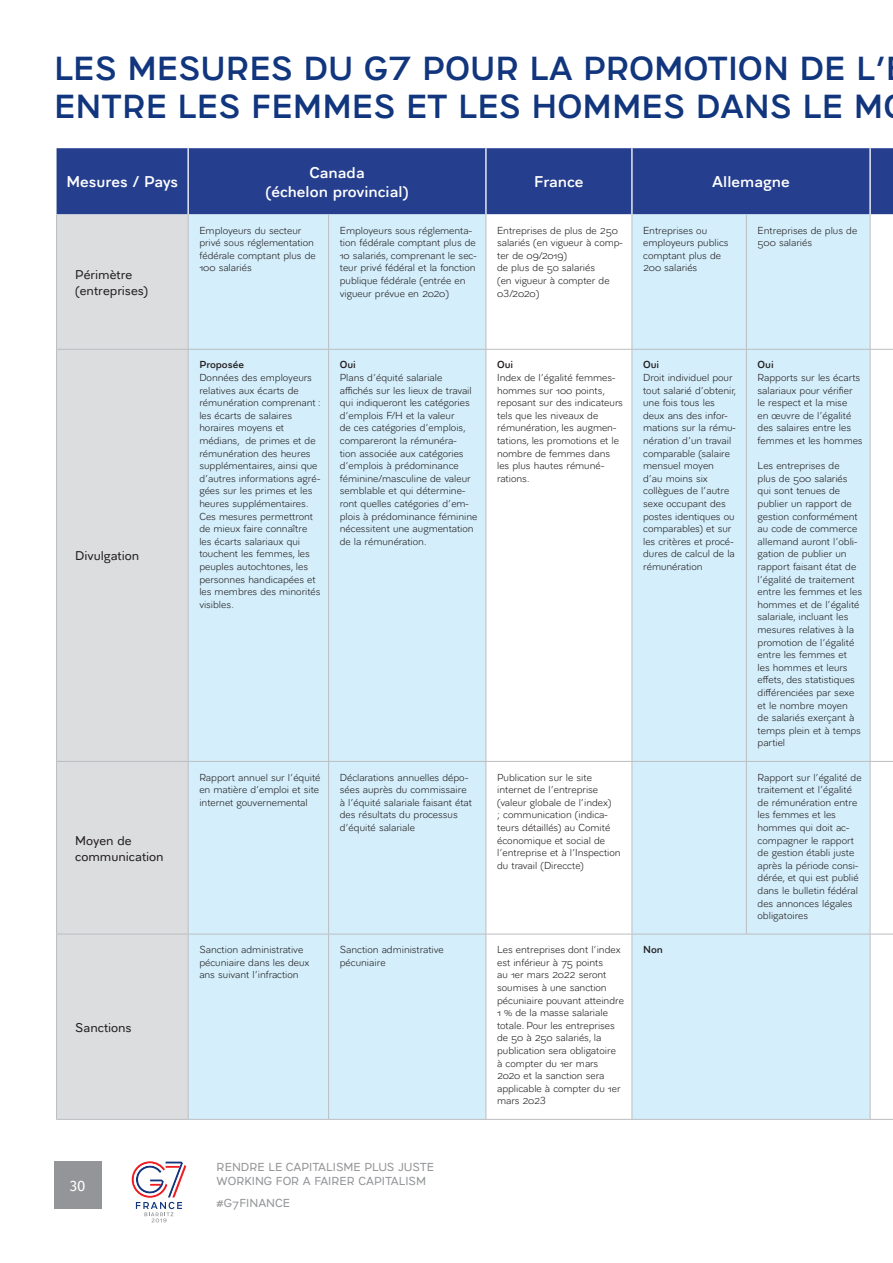
<style>
.page{position:relative;width:893px;height:1263px;background:#fff}
.page>*{position:absolute;margin:0;border:0;box-sizing:border-box;transform-origin:0 0}
.t1{font:700 34.5px/37.5px "Aiglon Aaa";color:#11367e}
.t2{font:700 16.05px "Aiglon Aaa";color:#fff}
.t3{font:15px "Fira Sans";color:#fff}
.t4{font:13.2px "Aiglon Aaa";color:#231f20}
.t5{font:12px/14.4px "Aiglon Aaa";color:#939598}
.t6{font:300 10.5px/12.6px "Aiglon Aaa";color:#231f20}
.t7{font:700 10.5px "Aiglon Aaa";color:#231f20}
</style>
<div class="page">
<svg style="left:132px;top:1161px;width:54px;height:61px"></svg>
<div style="left:57px;top:148px;width:836px;height:66px;background:#253f8e"></div>
<div style="left:57px;top:214px;width:131px;height:905px;background:#dcdddf"></div>
<div style="left:189px;top:214px;width:297px;height:905px;background:#d4effb"></div>
<svg style="left:487px;top:214px;width:406px;height:905px;fill:#d4effb"></svg>
<hr style="left:187px;top:148px;width:2px;height:66px;background:#fff">
<hr style="left:485px;top:148px;width:2px;height:66px;background:#fff">
<hr style="left:631px;top:148px;width:2px;height:66px;background:#fff">
<hr style="left:869px;top:148px;width:2px;height:66px;background:#fff">
<hr style="left:56px;top:214px;width:1px;height:135px;background:#bcbdc0">
<hr style="left:188px;top:214px;width:1px;height:135px;background:#bcbdc0">
<hr style="left:328px;top:214px;width:1px;height:135px;background:#bcbdc0">
<hr style="left:486px;top:214px;width:1px;height:135px;background:#bcbdc0">
<hr style="left:632px;top:214px;width:1px;height:135px;background:#bcbdc0">
<hr style="left:746px;top:214px;width:1px;height:135px;background:#bcbdc0">
<hr style="left:870px;top:214px;width:1px;height:135px;background:#bcbdc0">
<hr style="left:56px;top:349px;width:132px;height:1px;background:#bcbdc0">
<hr style="left:56px;top:350px;width:1px;height:411px;background:#bcbdc0">
<hr style="left:188px;top:349px;width:141px;height:1px;background:#bcbdc0">
<hr style="left:188px;top:350px;width:1px;height:411px;background:#bcbdc0">
<hr style="left:329px;top:349px;width:157px;height:1px;background:#bcbdc0">
<hr style="left:328px;top:350px;width:1px;height:411px;background:#bcbdc0">
<hr style="left:486px;top:349px;width:146px;height:1px;background:#bcbdc0">
<hr style="left:486px;top:350px;width:1px;height:411px;background:#bcbdc0">
<hr style="left:632px;top:349px;width:114px;height:1px;background:#bcbdc0">
<hr style="left:632px;top:350px;width:1px;height:411px;background:#bcbdc0">
<hr style="left:746px;top:349px;width:124px;height:1px;background:#bcbdc0">
<hr style="left:746px;top:350px;width:1px;height:411px;background:#bcbdc0">
<svg style="left:870px;top:349px;width:23px;height:1px"></svg>
<hr style="left:870px;top:350px;width:1px;height:411px;background:#bcbdc0">
<hr style="left:56px;top:761px;width:132px;height:1px;background:#bcbdc0">
<hr style="left:56px;top:762px;width:1px;height:172px;background:#bcbdc0">
<hr style="left:188px;top:761px;width:141px;height:1px;background:#bcbdc0">
<hr style="left:188px;top:762px;width:1px;height:172px;background:#bcbdc0">
<hr style="left:329px;top:761px;width:157px;height:1px;background:#bcbdc0">
<hr style="left:328px;top:762px;width:1px;height:172px;background:#bcbdc0">
<hr style="left:486px;top:761px;width:146px;height:1px;background:#bcbdc0">
<hr style="left:486px;top:762px;width:1px;height:172px;background:#bcbdc0">
<hr style="left:632px;top:761px;width:114px;height:1px;background:#bcbdc0">
<hr style="left:632px;top:762px;width:1px;height:172px;background:#bcbdc0">
<hr style="left:746px;top:761px;width:124px;height:1px;background:#bcbdc0">
<hr style="left:746px;top:762px;width:1px;height:172px;background:#bcbdc0">
<svg style="left:870px;top:761px;width:23px;height:1px"></svg>
<hr style="left:870px;top:762px;width:1px;height:172px;background:#bcbdc0">
<hr style="left:56px;top:934px;width:132px;height:1px;background:#bcbdc0">
<hr style="left:56px;top:934px;width:1px;height:185px;background:#bcbdc0">
<hr style="left:188px;top:934px;width:141px;height:1px;background:#bcbdc0">
<hr style="left:188px;top:934px;width:1px;height:185px;background:#bcbdc0">
<hr style="left:329px;top:934px;width:157px;height:1px;background:#bcbdc0">
<hr style="left:328px;top:934px;width:1px;height:185px;background:#bcbdc0">
<hr style="left:486px;top:934px;width:146px;height:1px;background:#bcbdc0">
<hr style="left:486px;top:934px;width:1px;height:185px;background:#bcbdc0">
<hr style="left:632px;top:934px;width:114px;height:1px;background:#bcbdc0">
<hr style="left:632px;top:934px;width:1px;height:185px;background:#bcbdc0">
<hr style="left:746px;top:934px;width:124px;height:1px;background:#bcbdc0">
<svg style="left:871px;top:934px;width:22px;height:1px"></svg>
<hr style="left:870px;top:934px;width:1px;height:185px;background:#bcbdc0">
<hr style="left:56px;top:1119px;width:132px;height:1px;background:#bcbdc0">
<hr style="left:188px;top:1119px;width:141px;height:1px;background:#bcbdc0">
<hr style="left:329px;top:1119px;width:157px;height:1px;background:#bcbdc0">
<hr style="left:486px;top:1119px;width:146px;height:1px;background:#bcbdc0">
<hr style="left:632px;top:1119px;width:114px;height:1px;background:#bcbdc0">
<hr style="left:746px;top:1119px;width:124px;height:1px;background:#bcbdc0">
<svg style="left:870px;top:1119px;width:23px;height:1px"></svg>
<div style="left:54px;top:1161px;width:47px;height:48px;background:#939598"></div>
<p class="t1" style="left:54px;top:47px;width:833px">LES MESURES DU G7 POUR LA PROMOTION DE L’<br>ENTRE LES FEMMES ET LES HOMMES DANS LE M</p>
<p class="t2" style="left:66px;top:170px;width:113px">Mesures / Pays</p>
<p class="t4" style="left:75px;top:265px;width:59px">Périmètre</p>
<p class="t4" style="left:75px;top:281px;width:74px">(entreprises)</p>
<p class="t2" style="left:309px;top:161px;width:57px">Canada</p>
<p class="t2" style="left:265px;top:180px;width:145px">(échelon provincial)</p>
<p class="t2" style="left:534px;top:170px;width:51px">France</p>
<p class="t2" style="left:712px;top:170px;width:79px">Allemagne</p>
<p class="t6" style="left:199px;top:223px;width:118px">Employeurs du secteur privé sous réglementation fédérale comptant plus de<br>100 salariés</p>
<p class="t6" style="left:340px;top:223px;width:138px">Employeurs sous réglementa&shy;tion fédérale comptant plus de<br>10 salariés, comprenant le sec&shy;teur privé fédéral et la fonction publique fédérale (entrée en vigueur prévue en 2020)</p>
<p class="t6" style="left:497px;top:223px;width:127px">Entreprises de plus de 250 salariés (en vigueur à comp&shy;ter de 09/2019)</p>
<p class="t6" style="left:497px;top:261px;width:114px">de plus de 50 salariés (en vigueur à compter de<br>03/2020)</p>
<p class="t6" style="left:643px;top:223px;width:87px">Entreprises ou employeurs publics comptant plus de<br>200 salariés</p>
<p class="t6" style="left:758px;top:223px;width:101px">Entreprises de plus de<br>500 salariés</p>
<p class="t4" style="left:75px;top:546px;width:66px">Divulgation</p>
<p class="t4" style="left:75px;top:831px;width:58px">Moyen de</p>
<p class="t4" style="left:75px;top:846px;width:90px">communication</p>
<p class="t4" style="left:75px;top:1018px;width:58px">Sanctions</p>
<h3 class="t3" style="left:70px;top:1174px;width:17px">30</h3>
<p class="t7" style="left:199px;top:357px;width:46px">Proposée</p>
<p class="t6" style="left:199px;top:370px;width:123px">Données des employeurs relatives aux écarts de rémunération comprenant :</p>
<p class="t6" style="left:199px;top:408px;width:122px">les écarts de salaires horaires moyens et médians, de primes et de rémunération des heures supplémentaires, ainsi que d’autres informations agré&shy;gées sur les primes et les heures supplémentaires.</p>
<p class="t6" style="left:199px;top:509px;width:123px">Ces mesures permettront de mieux faire connaître les écarts salariaux qui touchent les femmes, les peuples autochtones, les personnes handicapées et les membres des minorités visibles.</p>
<p class="t7" style="left:340px;top:357px;width:18px">Oui</p>
<p class="t6" style="left:340px;top:370px;width:139px">Plans d’équité salariale affichés sur les lieux de travail qui indiqueront les catégories d’emplois F/H et la valeur<br>de ces catégories d’emplois, compareront la rémunéra-<br>tion associée aux catégories d’emplois à prédominance féminine/masculine de valeur semblable et qui détermine&shy;ront quelles catégories d’em&shy;plois à prédominance féminine nécessitent une augmentation de la rémunération.</p>
<p class="t7" style="left:497px;top:357px;width:18px">Oui</p>
<p class="t6" style="left:497px;top:370px;width:127px">Index de l’égalité femmes&shy;hommes sur 100 points, reposant sur des indicateurs tels que les niveaux de rémunération, les augmen&shy;tations, les promotions et le nombre de femmes dans les plus hautes rémuné&shy;rations.</p>
<p class="t7" style="left:643px;top:357px;width:18px">Oui</p>
<p class="t6" style="left:643px;top:370px;width:95px">Droit individuel pour tout salarié d’obtenir, une fois tous les deux ans des infor&shy;mations sur la rému&shy;nération d’un travail comparable (salaire mensuel moyen<br>d’au moins six collègues de l’autre sexe occupant des postes identiques ou comparables) et sur les critères et procé&shy;dures de calcul de la rémunération</p>
<p class="t7" style="left:758px;top:357px;width:18px">Oui</p>
<p class="t6" style="left:758px;top:370px;width:107px">Rapports sur les écarts salariaux pour vérifier le respect et la mise<br>en œuvre de l’égalité des salaires entre les femmes et les hommes</p>
<p class="t6" style="left:758px;top:459px;width:106px">Les entreprises de<br>plus de 500 salariés qui sont tenues de publier un rapport de gestion conformément au code de commerce allemand auront l’obli&shy;gation de publier un rapport faisant état de l’égalité de traitement entre les femmes et les hommes et de l’égalité salariale, incluant les mesures relatives à la promotion de l’égalité entre les femmes et<br>les hommes et leurs effets, des statistiques différenciées par sexe et le nombre moyen<br>de salariés exerçant à temps plein et à temps partiel</p>
<p class="t6" style="left:199px;top:770px;width:123px">Rapport annuel sur l’équité en matière d’emploi et site internet gouvernemental</p>
<p class="t6" style="left:340px;top:770px;width:134px">Déclarations annuelles dépo&shy;sées auprès du commissaire à l’équité salariale faisant état des résultats du processus d’équité salariale</p>
<p class="t6" style="left:497px;top:770px;width:125px">Publication sur le site internet de l’entreprise (valeur globale de l’index)<br>; communication (indica&shy;teurs détaillés) au Comité économique et social de l’entreprise et à l’Inspection du travail (Direccte)</p>
<p class="t6" style="left:758px;top:770px;width:106px">Rapport sur l’égalité de traitement et l’égalité de rémunération entre les femmes et les hommes qui doit ac&shy;compagner le rapport de gestion établi juste après la période consi&shy;dérée, et qui est publié dans le bulletin fédéral des annonces légales obligatoires</p>
<p class="t6" style="left:199px;top:942px;width:112px">Sanction administrative pécuniaire dans les deux ans suivant l’infraction</p>
<p class="t6" style="left:340px;top:942px;width:105px">Sanction administrative pécuniaire</p>
<p class="t6" style="left:497px;top:942px;width:128px">Les entreprises dont l’index est inférieur à 75 points<br>au 1er mars 2022 seront soumises à une sanction pécuniaire pouvant atteindre<br>1 % de la masse salariale totale. Pour les entreprises de 50 à 250 salariés, la publication sera obligatoire<br>à compter du 1er mars<br>2020 et la sanction sera applicable à compter du 1er mars 2023</p>
<p class="t7" style="left:643px;top:942px;width:21px">Non</p>
<p class="t5" style="left:217px;top:1158px;width:219px">RENDRE LE CAPITALISME PLUS JUSTE<br>WORKING FOR A FAIRER CAPITALISM</p>
<p class="t5" style="left:217px;top:1194px;width:75px">#G7FINANCE</p>
</div>
